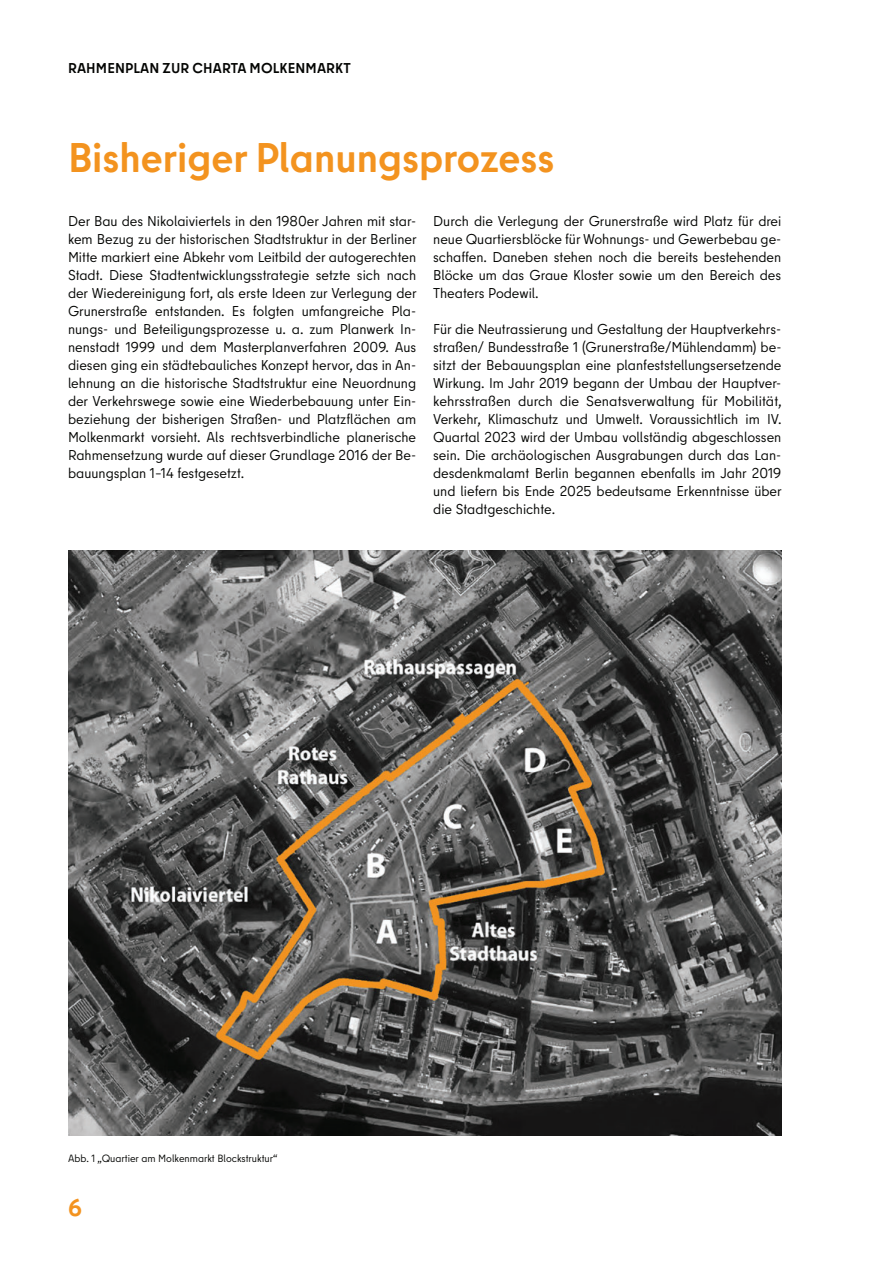
<style>
.page{position:relative;width:893px;height:1263px;background:#fff}
.page>*{position:absolute;margin:0;border:0;box-sizing:border-box;transform-origin:0 0}
.t1{font:700 41.4px "Berlin Type";color:#f3931f}
.t2{font:700 24px "Berlin Type";color:#f3931f}
.t3{font:14.25px/18px "Berlin Type";color:#040503;text-align:justify}
.t4{font:700 14.25px "Berlin Type";letter-spacing:.01em;color:#040503}
.t5{font:10.5px "Berlin Type";color:#040503}
</style>
<div class="page">
<img style="left:68px;top:550px;width:713px;height:585px">
<p class="t4" style="left:68px;top:62px;width:284px">RAHMENPLAN ZUR CHARTA MOLKENMARKT</p>
<h3 class="t1" style="left:68px;top:141px;width:488px">Bisheriger Planungsprozess</h3>
<p class="t3" style="left:68px;top:213px;width:350px">Der Bau des Nikolaiviertels in den 1980er Jahren mit star&shy;kem Bezug zu der historischen Stadtstruktur in der Berliner Mitte markiert eine Abkehr vom Leitbild der autogerechten Stadt. Diese Stadtentwicklungsstrategie setzte sich nach der Wiedereinigung fort, als erste Ideen zur Verlegung der Grunerstraße entstanden. Es folgten umfangreiche Pla&shy;nungs- und Beteiligungsprozesse u. a. zum Planwerk In&shy;nenstadt 1999 und dem Masterplanverfahren 2009. Aus diesen ging ein städtebauliches Konzept hervor, das in An&shy;lehnung an die historische Stadtstruktur eine Neuordnung der Verkehrswege sowie eine Wiederbebauung unter Ein&shy;beziehung der bisherigen Straßen- und Platzflächen am Molkenmarkt vorsieht. Als rechtsverbindliche planerische Rahmensetzung wurde auf dieser Grundlage 2016 der Be&shy;bauungsplan 1–14 festgesetzt.</p>
<p class="t3" style="left:433px;top:213px;width:350px">Durch die Verlegung der Grunerstraße wird Platz für drei neue Quartiersblöcke für Wohnungs- und Gewerbebau ge&shy;schaffen. Daneben stehen noch die bereits bestehenden Blöcke um das Graue Kloster sowie um den Bereich des Theaters Podewil.</p>
<p class="t3" style="left:433px;top:321px;width:350px">Für die Neutrassierung und Gestaltung der Hauptverkehrs&shy;straßen/ Bundesstraße 1 (Grunerstraße/Mühlendamm) be&shy;sitzt der Bebauungsplan eine planfeststellungsersetzende Wirkung. Im Jahr 2019 begann der Umbau der Hauptver&shy;kehrsstraßen durch die Senatsverwaltung für Mobilität, Verkehr, Klimaschutz und Umwelt. Voraussichtlich im IV.<br>Quartal 2023 wird der Umbau vollständig abgeschlossen sein. Die archäologischen Ausgrabungen durch das Lan&shy;desdenkmalamt Berlin begannen ebenfalls im Jahr 2019 und liefern bis Ende 2025 bedeutsame Erkenntnisse über die Stadtgeschichte.</p>
<p class="t5" style="left:68px;top:1154px;width:211px">Abb. 1 „Quartier am Molkenmarkt Blockstruktur“</p>
<h2 class="t2" style="left:68px;top:1198px;width:15px">6</h2>
</div>
